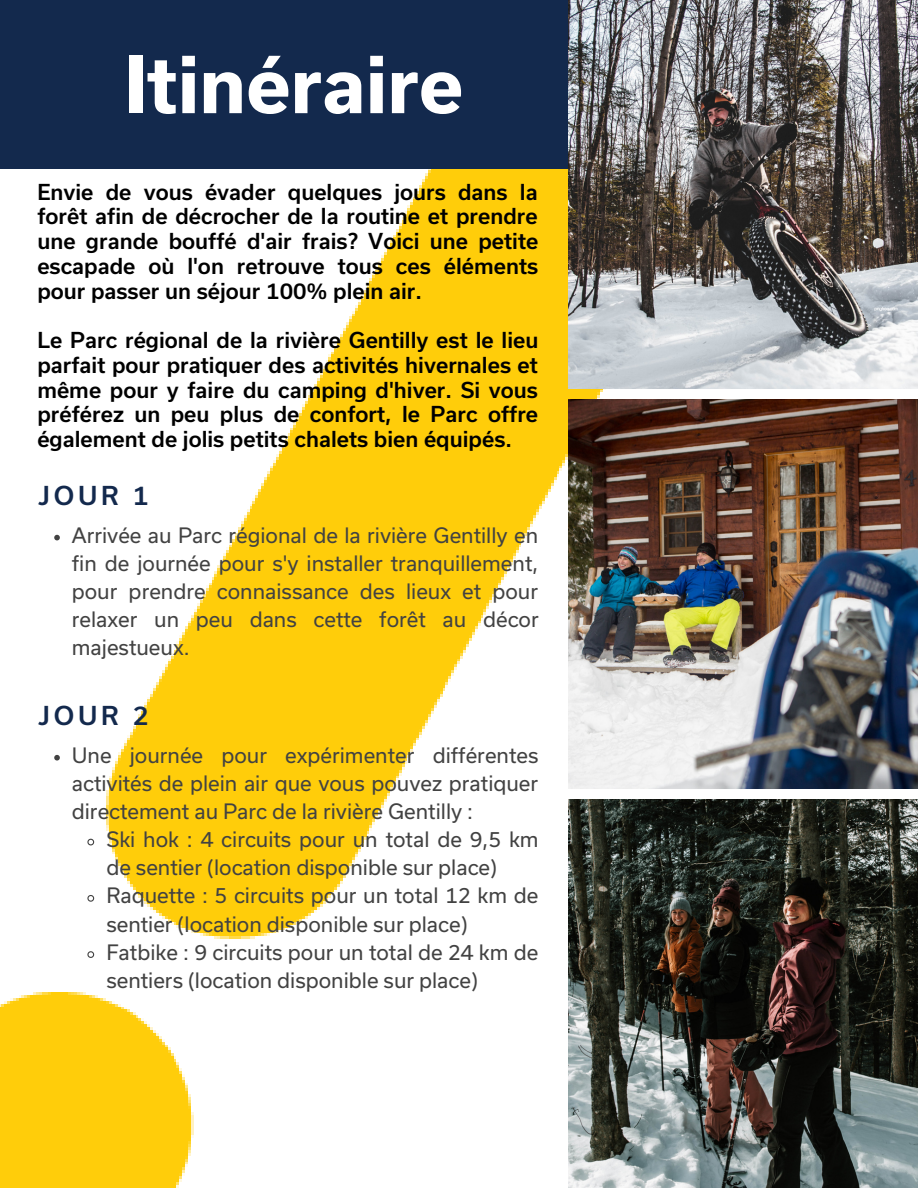
<style>
.page{position:relative;width:918px;height:1188px;background:#fff}
.page>*{position:absolute;margin:0;border:0;box-sizing:border-box;transform-origin:0 0}
.t1{font:700 74.7px "Usual";color:#fff}
.t2{font:500 24.9px "Usual";letter-spacing:.15em;color:#13294d}
.t3{font:500 21px/24.8px "Usual";color:#000;text-align:justify}
.t4{font:20.25px/28.2px "Usual";color:#424242;text-align:justify}
</style>
<div class="page">
<img style="left:0;top:168px;width:732px;height:1020px">
<div style="left:0;top:0;width:581px;height:168px;background:#13294d"></div>
<img style="left:569px;top:800px;width:349px;height:388px">
<img style="left:569px;top:399px;width:349px;height:390px">
<img style="left:569px;top:0;width:349px;height:388px">
<svg style="left:54px;top:535px;width:6px;height:5px"></svg>
<svg style="left:54px;top:755px;width:6px;height:6px"></svg>
<svg style="left:87px;top:838px;width:8px;height:8px"></svg>
<svg style="left:87px;top:894px;width:8px;height:9px"></svg>
<svg style="left:87px;top:950px;width:8px;height:9px"></svg>
<h1 class="t1" style="left:124px;top:53px;width:341px">Itinéraire</h1>
<p class="t3" style="left:37px;top:181px;width:503px">Envie de vous évader quelques jours dans la forêt afin de décrocher de la routine et prendre une grande bouffé d'air frais? Voici une petite escapade où l'on retrouve tous ces éléments pour passer un séjour 100% plein air.</p>
<p class="t3" style="left:37px;top:329px;width:503px">Le Parc régional de la rivière Gentilly est le lieu parfait pour pratiquer des activités hivernales et même pour y faire du camping d'hiver. Si vous préférez un peu plus de confort, le Parc offre également de jolis petits chalets bien équipés.</p>
<p class="t2" style="left:39px;top:485px;width:112px">JOUR 1</p>
<p class="t4" style="left:72px;top:522px;width:468px">Arrivée au Parc régional de la rivière Gentilly en fin de journée pour s'y installer tranquillement, pour prendre connaissance des lieux et pour relaxer un peu dans cette forêt au décor majestueux.</p>
<p class="t2" style="left:39px;top:705px;width:112px">JOUR 2</p>
<p class="t4" style="left:72px;top:743px;width:468px">Une journée pour expérimenter différentes activités de plein air que vous pouvez pratiquer directement au Parc de la rivière Gentilly :</p>
<p class="t4" style="left:106px;top:827px;width:434px;text-align:left">Ski hok : 4 circuits pour un total de 9,5 km de sentier (location disponible sur place)<br>Raquette : 5 circuits pour un total 12 km de sentier (location disponible sur place)<br>Fatbike : 9 circuits pour un total de 24 km de sentiers (location disponible sur place)</p>
</div>
